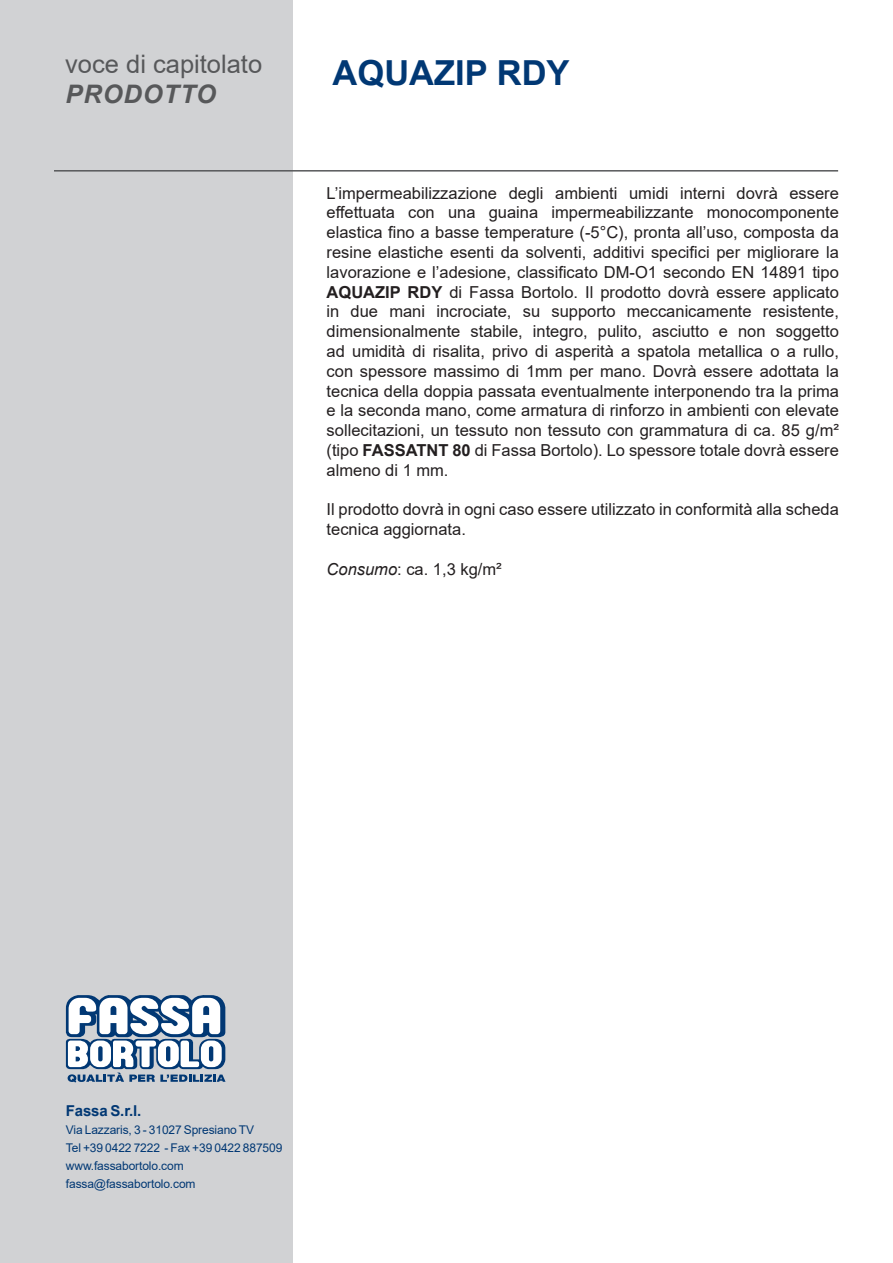
<style>
.page{position:relative;width:893px;height:1263px;background:#fff}
.page>*{position:absolute;margin:0;border:0;box-sizing:border-box;transform-origin:0 0}
.t1{font:700 34.5px "Arial";color:#013874}
.t2{font:25.5px "Arial";color:#57585a}
.t3{font:italic 700 25.5px "Arial";letter-spacing:.035em;color:#57585a}
.t4{font:16.5px/19.8px "Arial";color:#231f20;text-align:justify}
.t5{font:700 15px "Arial";letter-spacing:-.01em;color:#013874}
.t6{font:12px/18px "Arial";letter-spacing:-.01em;color:#013874}
.s1{font-weight:700}
.s2{font-style:italic}
</style>
<div class="page">
<div style="left:0;top:0;width:293px;height:1263px;background:#d1d2d4"></div>
<svg style="left:66px;top:995px;width:160px;height:87px"></svg>
<hr style="left:54px;top:170px;width:784px;height:2px;background:#57585a">
<h2 class="t2" style="left:65px;top:46px;width:199px">voce di capitolato</h2>
<h2 class="t3" style="left:66px;top:77px;width:152px">PRODOTTO</h2>
<p class="t1" style="left:333px;top:49px;width:239px">AQUAZIP RDY</p>
<p class="t4" style="left:327px;top:183px;width:514px">L’impermeabilizzazione degli ambienti umidi interni dovrà essere effettuata con una guaina impermeabilizzante monocomponente elastica fino a basse temperature (-5°C), pronta all’uso, composta da resine elastiche esenti da solventi, additivi specifici per migliorare la lavorazione e l’adesione, classificato DM-O1 secondo EN 14891 tipo <span class="s1">AQUAZIP RDY</span> di Fassa Bortolo. Il prodotto dovrà essere applicato in due mani incrociate, su supporto meccanicamente resistente, dimensionalmente stabile, integro, pulito, asciutto e non soggetto ad umidità di risalita, privo di asperità a spatola metallica o a rullo, con spessore massimo di 1mm per mano. Dovrà essere adottata la tecnica della doppia passata eventualmente interponendo tra la prima e la seconda mano, come armatura di rinforzo in ambienti con elevate sollecitazioni, un tessuto non tessuto con grammatura di ca. 85 g/m² (tipo <span class="s1">FASSATNT 80</span> di Fassa Bortolo). Lo spessore totale dovrà essere almeno di 1 mm.</p>
<p class="t4" style="left:327px;top:500px;width:514px">Il prodotto dovrà in ogni caso essere utilizzato in conformità alla scheda tecnica aggiornata.</p>
<p class="t4" style="left:327px;top:559px;width:177px"><span class="s2">Consumo</span>: ca. 1,3 kg/m²</p>
<p class="t5" style="left:66px;top:1100px;width:77px">Fassa S.r.l.</p>
<p class="t6" style="left:66px;top:1121px;width:218px">Via Lazzaris, 3 - 31027 Spresiano TV<br>Tel +39 0422 7222 - Fax +39 0422 887509 www.fassabortolo.com fassa@fassabortolo.com</p>
</div>
